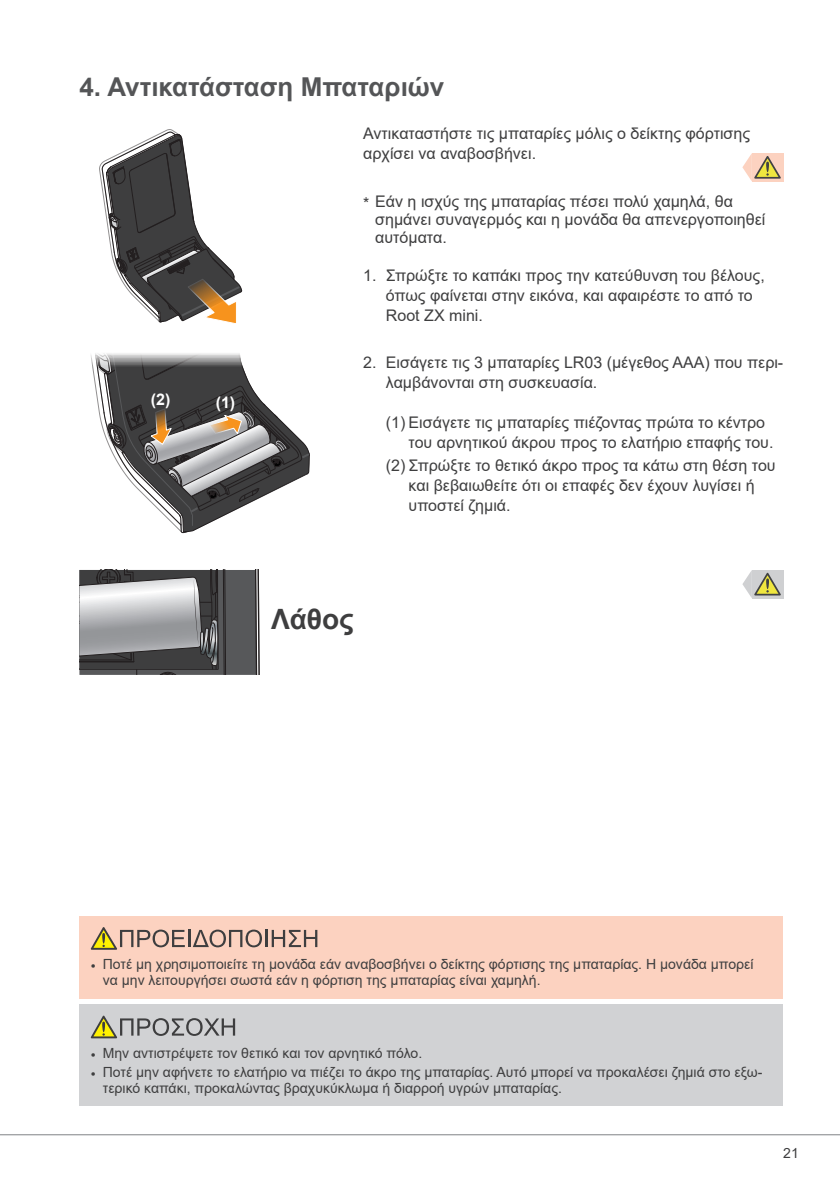
<style>
.page{position:relative;width:840px;height:1191px;background:#fff}
.page>*{position:absolute;margin:0;border:0;box-sizing:border-box;transform-origin:0 0}
.t1{font:700 28px "Arial";color:#3e3e3f}
.t2{font:700 26px "Arial";color:#545557}
.t3{font:16px/20px "Arial";color:#3e3e3f}
.t4{font:700 16px "Arial";color:#fff}
.t5{font:14px/16px "Arial";color:#3e3e3f}
</style>
<div class="page">
<hr style="left:0;top:1134px;width:839px;height:1px;background:#808285">
<div style="left:751px;top:153px;width:31px;height:28px;background:#fcd2c0"></div>
<svg style="left:742px;top:153px;width:38px;height:28px"></svg>
<div style="left:751px;top:570px;width:31px;height:28px;background:#cfd0d2"></div>
<svg style="left:742px;top:570px;width:38px;height:28px"></svg>
<div style="left:79px;top:1004px;width:703px;height:102px;background:#d1d2d4"></div>
<svg style="left:91px;top:1015px;width:144px;height:23px"></svg>
<div style="left:79px;top:915px;width:703px;height:83px;background:#fcd2c0"></div>
<svg style="left:91px;top:927px;width:226px;height:22px"></svg>
<svg style="left:99px;top:129px;width:143px;height:195px"></svg>
<svg style="left:79px;top:570px;width:181px;height:105px;background:#7c7c7e"></svg>
<svg style="left:91px;top:353px;width:219px;height:180px"></svg>
<h2 class="t2" style="left:79px;top:69px;width:366px">4. Αντικατάσταση Μπαταριών</h2>
<p class="t3" style="left:363px;top:123px;width:388px">Αντικαταστήστε τις μπαταρίες μόλις ο δείκτης φόρτισης αρχίσει να αναβοσβήνει.</p>
<p class="t3" style="left:375px;top:192px;width:391px;line-height:18px;text-indent:-12px">* Εάν η ισχύς της μπαταρίας πέσει πολύ χαμηλά, θα σημάνει συναγερμός και η μονάδα θα απενεργοποιηθεί αυτόματα.</p>
<p class="t3" style="left:386px;top:265px;width:380px;text-indent:-23px">1. Σπρώξτε το καπάκι προς την κατεύθυνση του βέλους, όπως φαίνεται στην εικόνα, και αφαιρέστε το από το<br>Root ZX mini.</p>
<p class="t3" style="left:386px;top:352px;width:398px;text-indent:-23px">2. Εισάγετε τις 3 μπαταρίες LR03 (μέγεθος AAA) που περι&shy;λαμβάνονται στη συσκευασία.</p>
<p class="t3" style="left:408px;top:412px;width:366px;text-indent:-23px">(1) Εισάγετε τις μπαταρίες πιέζοντας πρώτα το κέντρο του αρνητικού άκρου προς το ελατήριο επαφής του.</p>
<p class="t3" style="left:408px;top:455px;width:368px;text-indent:-23px">(2) Σπρώξτε το θετικό άκρο προς τα κάτω στη θέση του και βεβαιωθείτε ότι οι επαφές δεν έχουν λυγίσει ή υποστεί ζημιά.</p>
<p class="t4" style="left:151px;top:388px;width:21px">(2)</p>
<p class="t4" style="left:215px;top:391px;width:21px">(1)</p>
<h1 class="t1" style="left:271px;top:599px;width:84px">Λάθος</h1>
<p class="t5" style="left:103px;top:956px;width:652px;text-indent:-12px">• Ποτέ μη χρησιμοποιείτε τη μονάδα εάν αναβοσβήνει ο δείκτης φόρτισης της μπαταρίας. Η μονάδα μπορεί να μην λειτουργήσει σωστά εάν η φόρτιση της μπαταρίας είναι χαμηλή.</p>
<p class="t5" style="left:91px;top:1044px;width:333px">• Μην αντιστρέψετε τον θετικό και τον αρνητικό πόλο.</p>
<p class="t5" style="left:103px;top:1063px;width:661px;text-indent:-12px">• Ποτέ μην αφήνετε το ελατήριο να πιέζει το άκρο της μπαταρίας. Αυτό μπορεί να προκαλέσει ζημιά στο εξω&shy;τερικό καπάκι, προκαλώντας βραχυκύκλωμα ή διαρροή υγρών μπαταρίας.</p>
<p class="t5" style="left:782px;top:1144px;width:17px">21</p>
</div>
